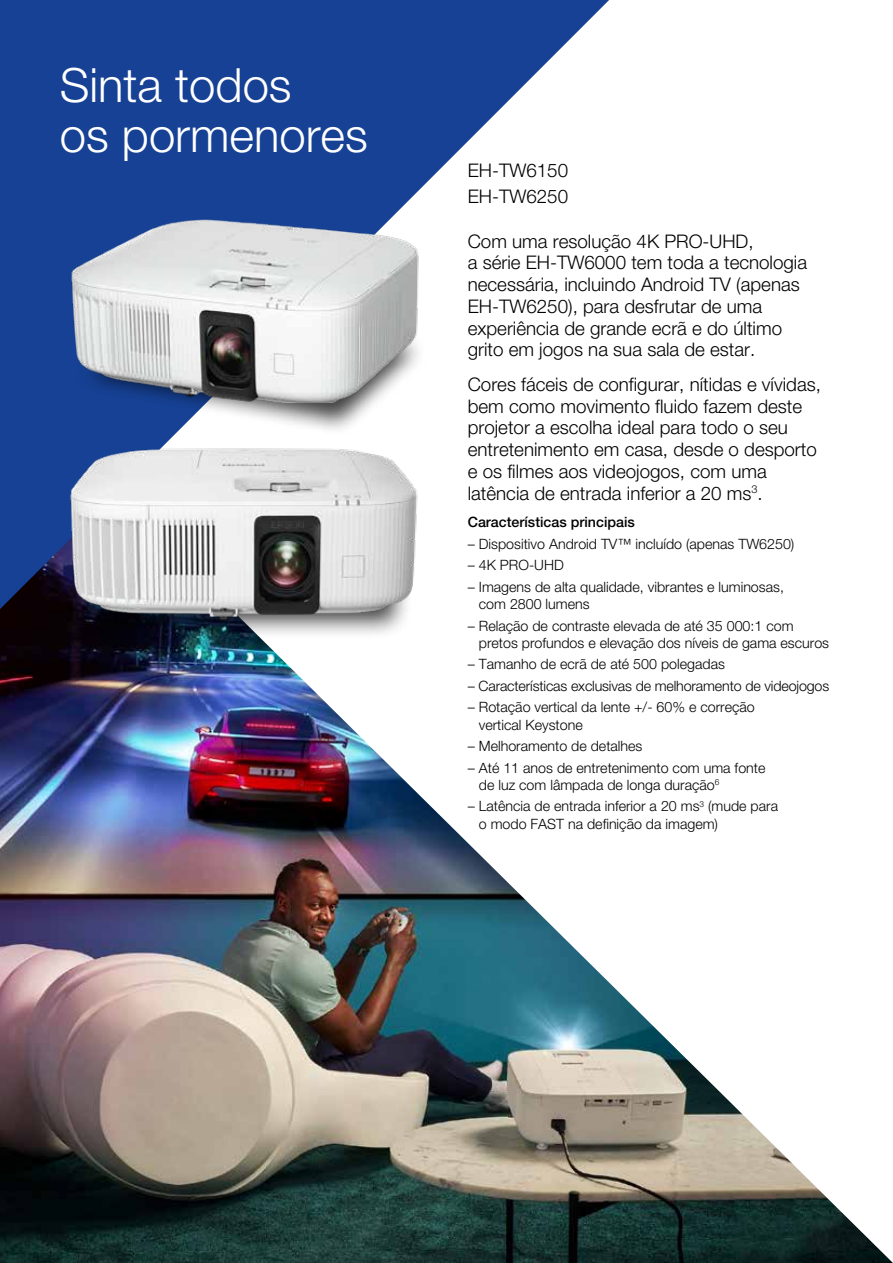
<style>
.page{position:relative;width:893px;height:1263px;background:#fff}
.page>*{position:absolute;margin:0;border:0;box-sizing:border-box;transform-origin:0 0}
.t1{font:300 47.25px/50.2px "Helvetica Neue LT";color:#fff}
.t2{font:300 18.75px/21.8px "Helvetica Neue LT";color:#000}
.t3{font:300 14.25px/17.2px "Helvetica Neue LT";color:#000}
.t4{font:500 14.25px "Helvetica Neue LT";color:#000}
</style>
<div class="page">
<img style="left:0;top:609px;width:893px;height:654px">
<svg style="left:0;top:0;width:609px;height:609px;fill:#164194"></svg>
<div style="left:76px;top:311px;width:352px;height:125px;background:#000;opacity:.75"></div>
<img style="left:64px;top:208px;width:361px;height:194px">
<div style="left:74px;top:537px;width:338px;height:103px;background:#000;opacity:.75"></div>
<img style="left:64px;top:442px;width:361px;height:185px">
<h1 class="t1" style="left:60px;top:59px;width:310px">Sinta todos<br>os pormenores</h1>
<h2 class="t2" style="left:468px;top:157px;width:102px;line-height:26px">EH-TW6150<br>EH-TW6250</h2>
<h2 class="t2" style="left:468px;top:230px;width:341px">Com uma resolução 4K PRO-UHD,<br>a série EH-TW6000 tem toda a tecnologia necessária, incluindo Android TV (apenas EH-TW6250), para desfrutar de uma experiência de grande ecrã e do último grito em jogos na sua sala de estar.</h2>
<p class="t2" style="left:468px;top:373px;width:355px">Cores fáceis de configurar, nítidas e vívidas, bem como movimento fluido fazem deste projetor a escolha ideal para todo o seu entretenimento em casa, desde o desporto e os filmes aos videojogos, com uma latência de entrada inferior a 20 ms<sup>3</sup>.</p>
<p class="t4" style="left:468px;top:514px;width:169px">Características principais</p>
<p class="t3" style="left:468px;top:535px;width:328px">– Dispositivo Android TV™ incluído (apenas TW6250)</p>
<p class="t3" style="left:468px;top:556px;width:98px">– 4K PRO-UHD</p>
<p class="t3" style="left:479px;top:578px;width:307px;text-indent:-11px">– Imagens de alta qualidade, vibrantes e luminosas, com 2800 lumens</p>
<p class="t3" style="left:479px;top:617px;width:352px;text-indent:-11px">– Relação de contraste elevada de até 35 000:1 com pretos profundos e elevação dos níveis de gama escuros</p>
<p class="t3" style="left:468px;top:655px;width:259px">– Tamanho de ecrã de até 500 polegadas</p>
<p class="t3" style="left:468px;top:677px;width:363px">– Características exclusivas de melhoramento de videojogos</p>
<p class="t3" style="left:479px;top:698px;width:278px;text-indent:-11px">– Rotação vertical da lente +/- 60% e correção vertical Keystone</p>
<p class="t3" style="left:468px;top:737px;width:176px">– Melhoramento de detalhes</p>
<p class="t3" style="left:479px;top:759px;width:288px;text-indent:-11px">– Até 11 anos de entretenimento com uma fonte de luz com lâmpada de longa duração<sup>6</sup></p>
<p class="t3" style="left:479px;top:797px;width:301px;text-indent:-11px">– Latência de entrada inferior a 20 ms<sup>3</sup> (mude para o modo FAST na definição da imagem)</p>
</div>
